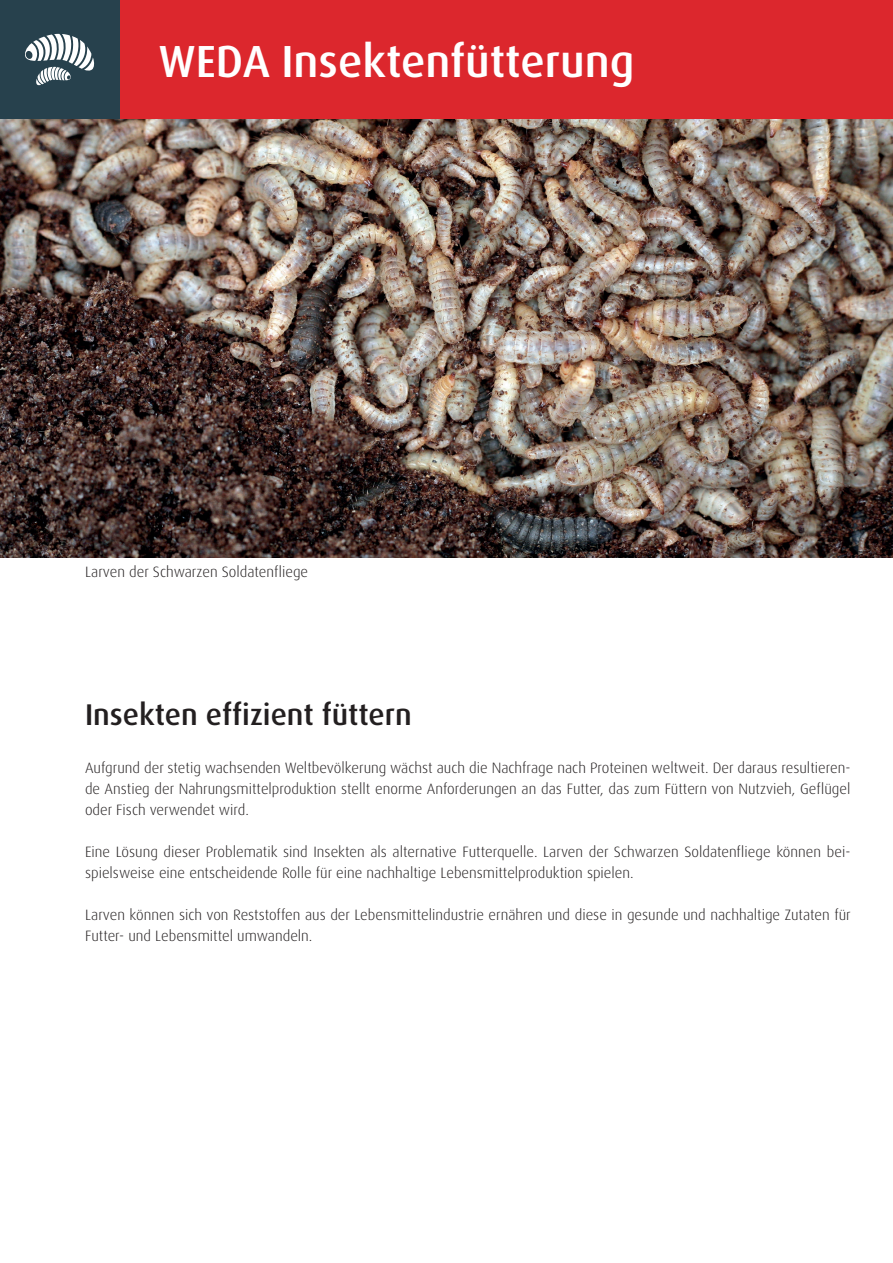
<style>
.page{position:relative;width:893px;height:1263px;background:#fff}
.page>*{position:absolute;margin:0;border:0;box-sizing:border-box;transform-origin:0 0}
.t1{font:500 45px "Dax OT";color:#fff}
.t2{font:500 30px "Dax OT";color:#231f20}
.t3{font:300 15px/21px "Dax OT";color:#231f20}
</style>
<div class="page">
<div style="left:0;top:0;width:893px;height:119px;background:#dc272d"></div>
<div style="left:0;top:0;width:119px;height:119px;background:#27414d"></div>
<svg style="left:25px;top:34px;width:70px;height:51px"></svg>
<img style="left:0;top:119px;width:893px;height:438px">
<p class="t1" style="left:158px;top:33px;width:477px">WEDA Insektenfütterung</p>
<p class="t3" style="left:85px;top:562px;width:225px">Larven der Schwarzen Soldatenfliege</p>
<p class="t2" style="left:85px;top:695px;width:328px">Insekten effizient füttern</p>
<p class="t3" style="left:85px;top:757px;width:767px;text-align:justify">Aufgrund der stetig wachsenden Weltbevölkerung wächst auch die Nachfrage nach Proteinen weltweit. Der daraus resultieren&shy;de Anstieg der Nahrungsmittelproduktion stellt enorme Anforderungen an das Futter, das zum Füttern von Nutzvieh, Geflügel oder Fisch verwendet wird.</p>
<p class="t3" style="left:85px;top:841px;width:767px">Eine Lösung dieser Problematik sind Insekten als alternative Futterquelle. Larven der Schwarzen Soldatenfliege können bei&shy;spielsweise eine entscheidende Rolle für eine nachhaltige Lebensmittelproduktion spielen.</p>
<p class="t3" style="left:85px;top:904px;width:767px">Larven können sich von Reststoffen aus der Lebensmittelindustrie ernähren und diese in gesunde und nachhaltige Zutaten für<br>Futter- und Lebensmittel umwandeln.</p>
</div>
